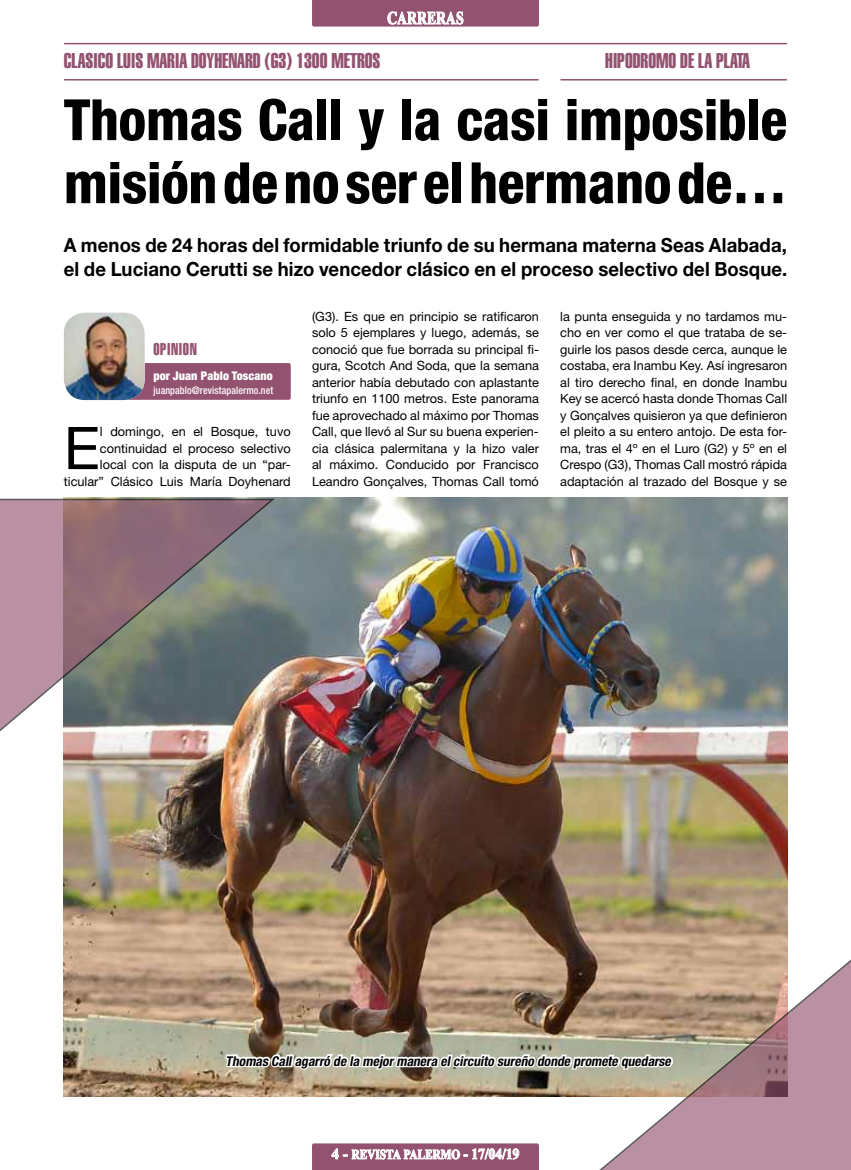
<style>
.page{position:relative;width:851px;height:1170px;background:#fff}
.page>*{position:absolute;margin:0;border:0;box-sizing:border-box;transform-origin:0 0}
.t1{font:58.95px "Helvetica Neue LT Std";color:#000}
.t2{font:800 condensed 57px/63px "Helvetica Neue LT Std";letter-spacing:-.005em;color:#000}
.t3{font:21px "Helvetica LT Std Extra Comp";color:#935370}
.t4{font:700 19.5px/24px "Helvetica Neue LT Std";letter-spacing:.005em;color:#000;scale:.95 1}
.t5{font:700 18px "Times New Roman";letter-spacing:.02em;color:#fff;scale:.75 1}
.t6{font:16.8px "Helvetica LT Std Extra Comp";letter-spacing:.035em;color:#935370}
.t7{font:italic 700 condensed 13.5px "Helvetica Neue LT Std";color:#000}
.t8{font:700 13.5px "Times New Roman";color:#fff;scale:.83 1}
.t9{font:12.75px/16.5px "Helvetica Neue LT Std";color:#000;text-align:justify}
.t10{font:900 condensed 12px "Helvetica Neue LT Std";letter-spacing:.01em;color:#fff}
.t11{font:500 condensed 10.5px "Helvetica Neue LT Std";letter-spacing:.01em;color:#fff;scale:.95 1}
.s1{font-size:15px}
</style>
<div class="page">
<hr style="left:65px;top:79px;width:473px;height:1px;background:#935370">
<hr style="left:65px;top:43px;width:721px;height:1px;background:#935370">
<hr style="left:561px;top:79px;width:225px;height:1px;background:#935370">
<div style="left:114px;top:363px;width:177px;height:37px;background:#935370;border-radius:2px"></div>
<img style="left:64px;top:312px;width:81px;height:88px">
<svg style="left:312px;top:1143px;width:227px;height:26px;background:#a57088"></svg>
<svg style="left:312px;top:0;width:227px;height:27px;background:#9d627d"></svg>
<img style="left:64px;top:497px;width:723px;height:598px">
<svg style="left:0;top:498px;width:276px;height:252px;background:#928387"></svg>
<svg style="left:572px;top:939px;width:278px;height:230px;background:#bda19e"></svg>
<img style="left:223px;top:1028px;width:451px;height:67px">
<h3 class="t5" style="left:387px;top:6px;width:103px">CARRERAS</h3>
<h3 class="t3" style="left:64px;top:48px;width:318px">CLASICO LUIS MARIA DOYHENARD (G3) 1300 METROS</h3>
<h3 class="t3" style="left:605px;top:48px;width:146px">HIPODROMO DE LA PLATA</h3>
<h2 class="t2" style="left:64px;top:87px;width:724px">Thomas Call y la casi imposible misión de no ser el hermano de…</h2>
<h3 class="t4" style="left:64px;top:233px;width:762px">A menos de 24 horas del formidable triunfo de su hermana materna Seas Alabada, el de Luciano Cerutti se hizo vencedor clásico en el proceso selectivo del Bosque.</h3>
<h3 class="t6" style="left:153px;top:338px;width:45px">OPINION</h3>
<p class="t10" style="left:153px;top:368px;width:121px">por Juan Pablo Toscano</p>
<p class="t11" style="left:153px;top:383px;width:128px">juanpablo@revistapalermo.net</p>
<p class="t9" style="left:64px;top:423px;width:228px;text-align:right">l domingo, en el Bosque, tuvo continuidad el proceso selectivo<br>local con la disputa de un “par&shy;ticular” Clásico Luis María Doyhenard</p>
<h1 class="t1" style="left:64px;top:413px;width:38px">E</h1>
<p class="t9" style="left:312px;top:308px;width:228px">(G3). Es que en principio se ratificaron solo 5 ejemplares y luego, además, se conoció que fue borrada su principal fi&shy;gura, Scotch And Soda, que la semana anterior había debutado con aplastante triunfo en 1100 metros. Este panorama fue aprovechado al máximo por Thomas Call, que llevó al Sur su buena experien&shy;cia clásica palermitana y la hizo valer al máximo. Conducido por Francisco Leandro Gonçalves, Thomas Call tomó</p>
<p class="t9" style="left:560px;top:308px;width:228px">la punta enseguida y no tardamos mu&shy;cho en ver como el que trataba de se&shy;guirle los pasos desde cerca, aunque le costaba, era Inambu Key. Así ingresaron al tiro derecho final, en donde Inambu Key se acercó hasta donde Thomas Call y Gonçalves quisieron ya que definieron el pleito a su entero antojo. De esta for&shy;ma, tras el 4º en el Luro (G2) y 5º en el Crespo (G3), Thomas Call mostró rápida adaptación al trazado del Bosque y se</p>
<p class="t7" style="left:225px;top:1052px;width:449px">Thomas Callagarró de la mejormanera elcircuito sureño donde promete quedarse</p>
<p class="t8" style="left:331px;top:1144px;width:228px"><span class="s1">4 -</span> REVISTA PALERMO <span class="s1">- 17/04/19</span></p>
</div>
